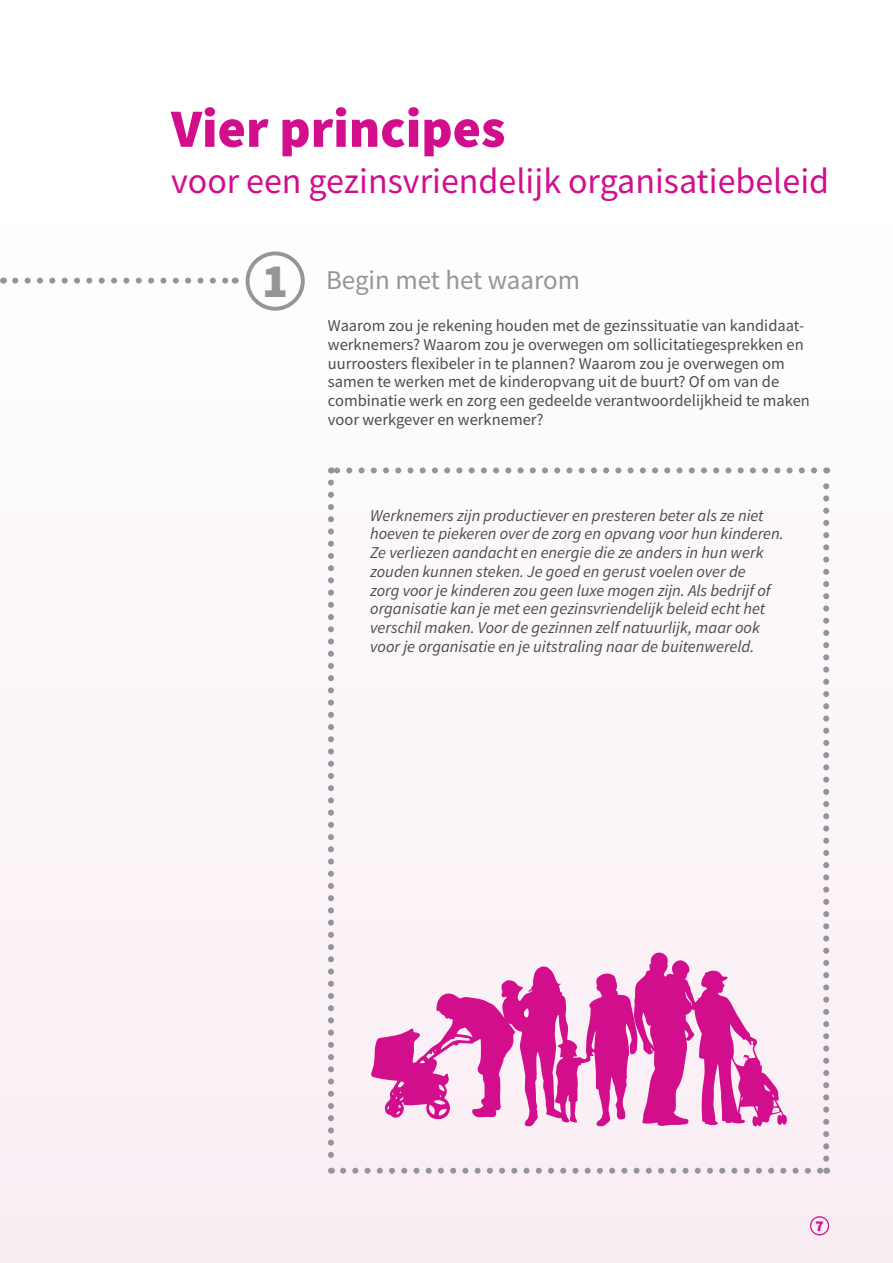
<style>
.page{position:relative;width:893px;height:1263px;background:#fff}
.page>*{position:absolute;margin:0;border:0;box-sizing:border-box;transform-origin:0 0}
.t1{font:900 54px "Source Sans Pro";color:#d20e8c}
.t2{font:36px "Source Sans Pro";color:#d20e8c}
.t3{font:27px "Source Sans Pro";color:#939598}
.t4{font:italic 16.5px/18.8px "Source Sans Pro";color:#4b4c4d}
.t5{font:16.5px/18.8px "Source Sans Pro";color:#4b4c4d}
.t6{font:900 15px "Source Sans Pro";color:#d20e8c}
.s1{font-weight:900;font-size:48px}
</style>
<div class="page">
<div style="left:0;top:225px;width:893px;height:1038px;background:#fcf6f9"></div>
<div style="left:810px;top:1216px;width:19px;height:19px;border:1px solid #d20e8c;border-radius:50%"></div>
<svg style="left:343px;top:1168px;width:477px;height:6px"></svg>
<svg style="left:328px;top:482px;width:6px;height:692px"></svg>
<svg style="left:823px;top:467px;width:6px;height:691px"></svg>
<svg style="left:331px;top:467px;width:483px;height:6px"></svg>
<div style="left:246px;top:251px;width:59px;height:60px;border:4px solid #939598;border-radius:50%"></div>
<svg style="left:15px;top:278px;width:214px;height:6px"></svg>
<svg style="left:371px;top:952px;width:416px;height:175px"></svg>
<h1 class="t1" style="left:171px;top:92px;width:336px">Vier principes</h1>
<h2 class="t2" style="left:171px;top:158px;width:659px">voor een gezinsvriendelijk organisatiebeleid</h2>
<h3 class="t3" style="left:262px;top:263px;width:320px"><span class="s1">1</span> Begin met het waarom</h3>
<p class="t5" style="left:328px;top:316px;width:483px">Waarom zou je rekening houden met de gezinssituatie van kandidaat&shy;werknemers? Waarom zou je overwegen om sollicitatiegesprekken en uurroosters flexibeler in te plannen? Waarom zou je overwegen om samen te werken met de kinderopvang uit de buurt? Of om van de combinatie werk en zorg een gedeelde verantwoordelijkheid te maken voor werkgever en werknemer?</p>
<p class="t4" style="left:370px;top:505px;width:415px">Werknemers zijn productiever en presteren beter als ze niet hoeven te piekeren over de zorg en opvang voor hun kinderen.<br>Ze verliezen aandacht en energie die ze anders in hun werk zouden kunnen steken. Je goed en gerust voelen over de<br>zorg voor je kinderen zou geen luxe mogen zijn. Als bedrijf of organisatie kan je met een gezinsvriendelijk beleid echt het verschil maken. Voor de gezinnen zelf natuurlijk, maar ook voor je organisatie en je uitstraling naar de buitenwereld.</p>
<p class="t6" style="left:815px;top:1215px;width:10px">7</p>
</div>
